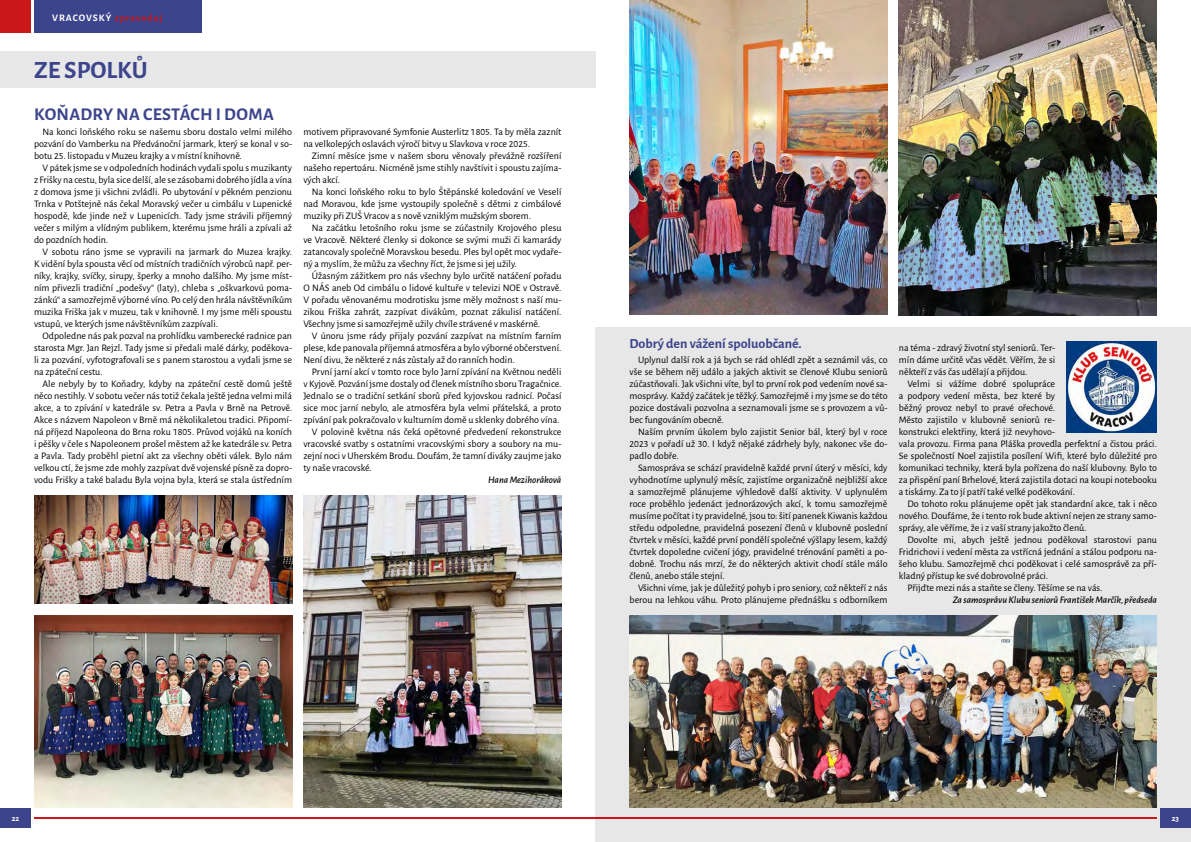
<style>
.page{position:relative;width:1191px;height:842px;background:#fff}
.page>*{position:absolute;margin:0;border:0;box-sizing:border-box;transform-origin:0 0}
.t1{font:700 25px "Alegreya Sans";color:#3c448c}
.t2{font:700 18px "Alegreya Sans";letter-spacing:.02em;color:#3c448c}
.t3{font:700 14px "Alegreya Sans";color:#3c448c}
.t4{font:10px/12px "Alegreya Sans";color:#000;text-align:justify}
.t5{font:italic 500 10px "Alegreya Sans";color:#000}
.t6{font:700 10px "Alegreya Sans";letter-spacing:.1em;color:#fff}
.t7{font:700 8px "Alegreya Sans";color:#fff}
.s1{color:#cb1719}
</style>
<div class="page">
<div style="left:595px;top:327px;width:596px;height:515px;background:#e7e7e7"></div>
<div style="left:34px;top:0;width:167px;height:33px;background:#3c448c"></div>
<div style="left:0;top:808px;width:31px;height:20px;background:#3c448c"></div>
<div style="left:1159px;top:808px;width:32px;height:20px;background:#3c448c"></div>
<svg style="left:34px;top:817px;width:1123px;height:1px"></svg>
<div style="left:0;top:0;width:31px;height:33px;background:#cb1719"></div>
<div style="left:0;top:51px;width:595px;height:36px;background:#e7e7e7"></div>
<img style="left:34px;top:615px;width:258px;height:192px">
<img style="left:899px;top:0;width:258px;height:315px">
<img style="left:34px;top:495px;width:258px;height:108px">
<img style="left:629px;top:0;width:258px;height:315px">
<img style="left:303px;top:495px;width:258px;height:312px">
<img style="left:629px;top:615px;width:528px;height:192px">
<img style="left:1066px;top:342px;width:91px;height:90px">
<p class="t6" style="left:52px;top:10px;width:112px">VRACOVSKÝ <span class="s1">zpravodaj</span></p>
<h1 class="t1" style="left:34px;top:51px;width:115px">ZE SPOLKŮ</h1>
<h2 class="t2" style="left:34px;top:101px;width:241px">KOŇADRY NA CESTÁCH I DOMA</h2>
<p class="t4" style="left:34px;top:125px;width:259px;text-indent:8px">Na konci loňského roku se našemu sboru dostalo velmi milého pozvání do Vamberku na Předvánoční jarmark, který se konal v so&shy;botu 25. listopadu v Muzeu krajky a v místní knihovně.</p>
<p class="t4" style="left:34px;top:161px;width:259px;text-indent:8px">V pátek jsme se v odpoledních hodinách vydali spolu s muzikanty z Frišky na cestu, byla sice delší, ale se zásobami dobrého jídla a vína z domova jsme ji všichni zvládli. Po ubytování v pěkném penzionu Trnka v Potštejně nás čekal Moravský večer u cimbálu v Lupenické hospodě, kde jinde než v Lupenicích. Tady jsme strávili příjemný večer s milým a vlídným publikem, kterému jsme hráli a zpívali až do pozdních hodin.</p>
<p class="t4" style="left:34px;top:245px;width:259px;text-indent:9px">V sobotu ráno jsme se vypravili na jarmark do Muzea krajky.<br>K vidění byla spousta věcí od místních tradičních výrobců např. per&shy;níky, krajky, svíčky, sirupy, šperky a mnoho dalšího. My jsme míst&shy;ním přivezli tradiční „podešvy“ (laty), chleba s „oškvarkovú poma&shy;zánkú“ a samozřejmě výborné víno. Po celý den hrála návštěvníkům muzika Friška jak v muzeu, tak v knihovně. I my jsme měli spoustu vstupů, ve kterých jsme návštěvníkům zazpívali.</p>
<p class="t4" style="left:34px;top:329px;width:259px;text-indent:8px">Odpoledne nás pak pozval na prohlídku vamberecké radnice pan starosta Mgr. Jan Rejzl. Tady jsme si předali malé dárky, poděkova&shy;li za pozvání, vyfotografovali se s panem starostou a vydali jsme se na zpáteční cestu.</p>
<p class="t4" style="left:34px;top:377px;width:259px;text-indent:8px">Ale nebyly by to Koňadry, kdyby na zpáteční cestě domů ještě něco nestihly. V sobotu večer nás totiž čekala ještě jedna velmi milá akce, a to zpívání v katedrále sv. Petra a Pavla v Brně na Petrově.<br>Akce s názvem Napoleon v Brně má několikaletou tradici. Připomí&shy;ná příjezd Napoleona do Brna roku 1805. Průvod vojáků na koních i pěšky v čele s Napoleonem prošel městem až ke katedrále sv. Petra a Pavla. Tady proběhl pietní akt za všechny oběti válek. Bylo nám velkou ctí, že jsme zde mohly zazpívat dvě vojenské písně za dopro&shy;vodu Frišky a také baladu Byla vojna byla, která se stala ústředním</p>
<p class="t4" style="left:303px;top:125px;width:259px">motivem připravované Symfonie Austerlitz 1805. Ta by měla zaznít na velkolepých oslavách výročí bitvy u Slavkova v roce 2025.</p>
<p class="t4" style="left:303px;top:149px;width:259px;text-indent:8px">Zimní měsíce jsme v našem sboru věnovaly převážně rozšíření našeho repertoáru. Nicméně jsme stihly navštívit i spoustu zajíma&shy;vých akcí.</p>
<p class="t4" style="left:303px;top:185px;width:259px;text-indent:8px">Na konci loňského roku to bylo Štěpánské koledování ve Veselí nad Moravou, kde jsme vystoupily společně s dětmi z cimbálové muziky při ZUŠ Vracov a s nově vzniklým mužským sborem.</p>
<p class="t4" style="left:303px;top:221px;width:259px;text-indent:8px">Na začátku letošního roku jsme se zúčastnily Krojového plesu ve Vracově. Některé členky si dokonce se svými muži či kamarády zatancovaly společně Moravskou besedu. Ples byl opět moc vydaře&shy;ný a myslím, že můžu za všechny říct, že jsme si jej užily.</p>
<p class="t4" style="left:303px;top:269px;width:259px;text-indent:8px">Úžasným zážitkem pro nás všechny bylo určitě natáčení pořadu O NÁS aneb Od cimbálu o lidové kultuře v televizi NOE v Ostravě.<br>V pořadu věnovanému modrotisku jsme měly možnost s naší mu&shy;zikou Friška zahrát, zazpívat divákům, poznat zákulisí natáčení.<br>Všechny jsme si samozřejmě užily chvíle strávené v maskérně.</p>
<p class="t4" style="left:303px;top:329px;width:259px;text-indent:8px">V únoru jsme rády přijaly pozvání zazpívat na místním farním plese, kde panovala příjemná atmosféra a bylo výborné občerstvení.<br>Není divu, že některé z nás zůstaly až do ranních hodin.</p>
<p class="t4" style="left:312px;top:365px;width:251px">První jarní akcí v tomto roce bylo Jarní zpívání na Květnou neděli</p>
<p class="t4" style="left:303px;top:377px;width:259px">v Kyjově. Pozvání jsme dostaly od členek místního sboru Tragačnice.</p>
<p class="t4" style="left:303px;top:389px;width:259px">Jednalo se o tradiční setkání sborů před kyjovskou radnicí. Počasí</p>
<p class="t4" style="left:303px;top:401px;width:259px">sice moc jarní nebylo, ale atmosféra byla velmi přátelská, a proto</p>
<p class="t4" style="left:303px;top:413px;width:258px">zpívání pak pokračovalo v kulturním domě u sklenky dobrého vína.</p>
<p class="t4" style="left:312px;top:425px;width:251px">V polovině května nás čeká opětovné předvedení rekonstrukce</p>
<p class="t4" style="left:303px;top:437px;width:259px">vracovské svatby s ostatními vracovskými sbory a soubory na mu-</p>
<p class="t4" style="left:303px;top:449px;width:259px">zejní noci v Uherském Brodu. Doufám, že tamní diváky zaujme jako</p>
<p class="t4" style="left:303px;top:461px;width:70px">ty naše vracovské.</p>
<p class="t5" style="left:488px;top:473px;width:75px">Hana Mezihoráková</p>
<h3 class="t3" style="left:629px;top:333px;width:174px">Dobrý den vážení spoluobčané.</h3>
<p class="t4" style="left:629px;top:353px;width:259px;text-indent:8px">Uplynul další rok a já bych se rád ohlédl zpět a seznámil vás, co vše se během něj událo a jakých aktivit se členové Klubu seniorů zúčastňovali. Jak všichni víte, byl to první rok pod vedením nové sa&shy;mosprávy. Každý začátek je těžký. Samozřejmě i my jsme se do této pozice dostávali pozvolna a seznamovali jsme se s provozem a vů&shy;bec fungováním obecně.</p>
<p class="t4" style="left:629px;top:425px;width:259px;text-indent:8px">Naším prvním úkolem bylo zajistit Senior bál, který byl v roce 2023 v pořadí už 30. I když nějaké zádrhely byly, nakonec vše do&shy;padlo dobře.</p>
<p class="t4" style="left:629px;top:461px;width:259px;text-indent:8px">Samospráva se schází pravidelně každé první úterý v měsíci, kdy vyhodnotíme uplynulý měsíc, zajistíme organizačně nejbližší akce a samozřejmě plánujeme výhledově další aktivity. V uplynulém roce proběhlo jedenáct jednorázových akcí, k tomu samozřejmě musíme počítat i ty pravidelné, jsou to: šití panenek Kiwanis každou středu odpoledne, pravidelná posezení členů v klubovně poslední čtvrtek v měsíci, každé první pondělí společné výšlapy lesem, každý čtvrtek dopoledne cvičení jógy, pravidelné trénování paměti a po&shy;dobně. Trochu nás mrzí, že do některých aktivit chodí stále málo členů, anebo stále stejní.</p>
<p class="t4" style="left:629px;top:581px;width:259px;text-align:right">Všichni víme, jak je důležitý pohyb i pro seniory, což někteří z nás berou na lehkou váhu. Proto plánujeme přednášku s odborníkem</p>
<p class="t4" style="left:899px;top:341px;width:158px">na téma - zdravý životní styl seniorů. Ter&shy;mín dáme určitě včas vědět. Věřím, že si někteří z vás čas udělají a přijdou.</p>
<p class="t4" style="left:899px;top:377px;width:259px;text-align:left;text-indent:8px">Velmi si vážíme dobré spolupráce<br>a podpory vedení města, bez které by<br>běžný provoz nebyl to pravé ořechové.<br>Město zajistilo v klubovně seniorů re-<br>konstrukci elektřiny, která již nevyhovo-<br>vala provozu. Firma pana Pláška provedla perfektní a čistou práci.<br>Se společností Noel zajistila posílení Wifi, které bylo důležité pro komunikaci techniky, která byla pořízena do naší klubovny. Bylo to za přispění paní Brhelové, která zajistila dotaci na koupi notebooku a tiskárny. Za to jí patří také velké poděkování.</p>
<p class="t4" style="left:899px;top:497px;width:259px;text-indent:8px">Do tohoto roku plánujeme opět jak standardní akce, tak i něco nového. Doufáme, že i tento rok bude aktivní nejen ze strany samo&shy;správy, ale věříme, že i z vaší strany jakožto členů.</p>
<p class="t4" style="left:907px;top:533px;width:251px">Dovolte mi, abych ještě jednou poděkoval starostovi panu</p>
<p class="t4" style="left:899px;top:545px;width:259px">Fridrichovi i vedení města za vstřícná jednání a stálou podporu na-</p>
<p class="t4" style="left:899px;top:557px;width:259px">šeho klubu. Samozřejmě chci poděkovat i celé samosprávě za pří-</p>
<p class="t4" style="left:899px;top:569px;width:151px">kladný přístup ke své dobrovolné práci.</p>
<p class="t4" style="left:907px;top:581px;width:196px">Přijďte mezi nás a staňte se členy. Těšíme se na vás.</p>
<p class="t5" style="left:952px;top:593px;width:206px">Za samosprávu Klubu seniorů František Marčík, předseda</p>
<p class="t7" style="left:12px;top:812px;width:9px">22</p>
<p class="t7" style="left:1171px;top:812px;width:9px">23</p>
</div>
